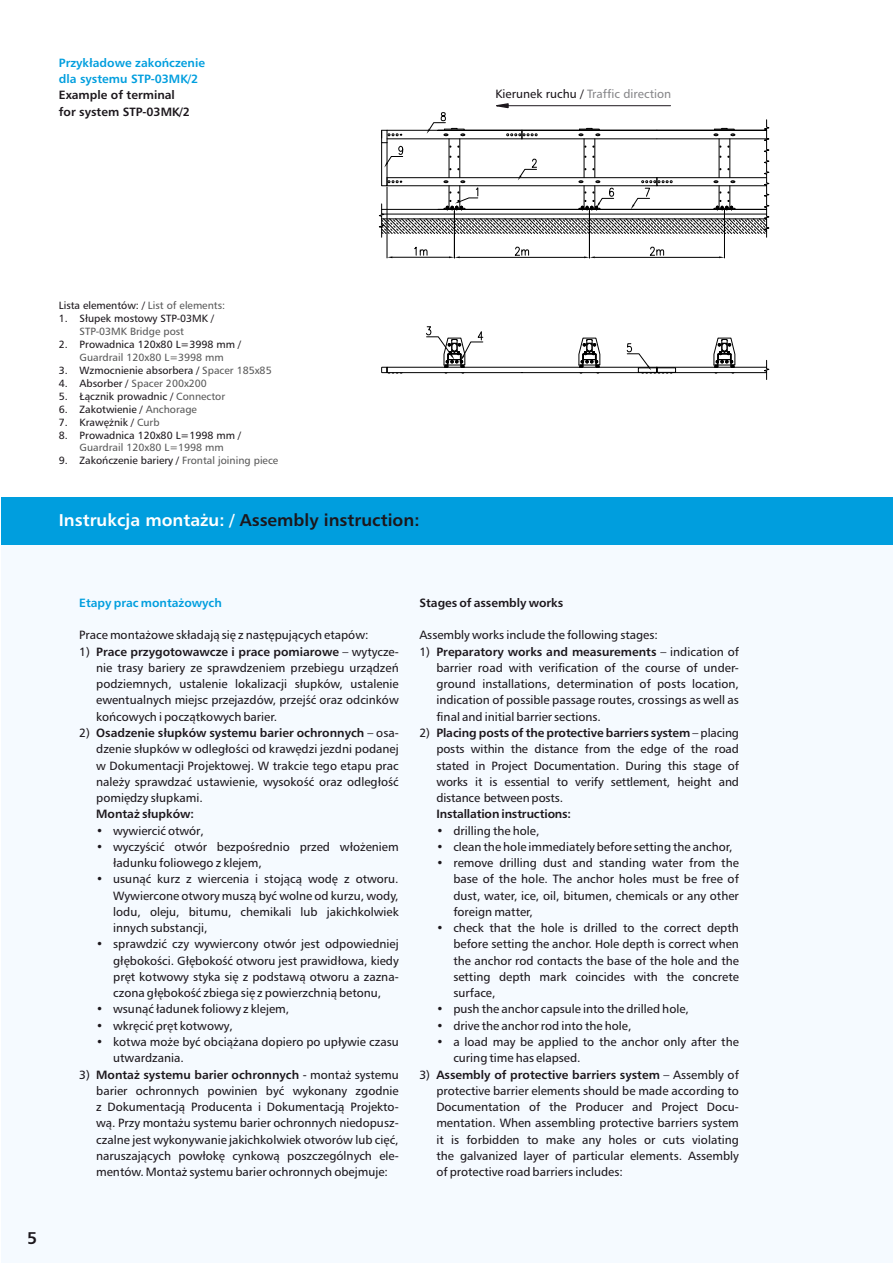
<style>
.page{position:relative;width:893px;height:1263px;background:#fff}
.page>*{position:absolute;margin:0;border:0;box-sizing:border-box;transform-origin:0 0}
.t1{font:17.1px "Humanist 777 L2 Roman B,Bold";color:#1c171c}
.t2{font:12px/16.2px "Humanist 777 L2 Roman B";color:#1c171c;text-align:justify}
.t3{font:12px/16.4px "Humanist 777 L2 Roman B,Bold";color:#1c171c}
.t4{font:12px/16.4px "Humanist 777 L2 Roman B,Bold";color:#009ede}
.t5{font:12px "Humanist 777 L2 Roman B";color:#87878a}
.t6{font:10.5px/12.9px "Humanist 777 L2 Roman B";color:#1c171c}
.t7{font:10.5px "Humanist 777 L2 Roman B";color:#595959}
.s1{color:#1c171c}
.s2{color:#595959}
.s3{color:#fff}
.s4{font-family:"Humanist 777 L2 Roman B"}
</style>
<div class="page">
<div style="left:1px;top:529px;width:892px;height:734px;background:#f5faff"></div>
<div style="left:1px;top:497px;width:892px;height:47px;background:#009ede"></div>
<hr style="left:387px;top:187px;width:1px;height:71px;background:#000">
<hr style="left:392px;top:257px;width:57px;height:1px;background:#000">
<hr style="left:522px;top:372px;width:135px;height:1px;background:#000">
<hr style="left:387px;top:367px;width:270px;height:1px;background:#000">
<hr style="left:387px;top:372px;width:135px;height:1px;background:#000">
<svg style="left:578px;top:337px;width:23px;height:37px"></svg>
<div style="left:657px;top:367px;width:110px;height:6px;border:1px solid #000"></div>
<svg style="left:381px;top:366px;width:22px;height:8px"></svg>
<div style="left:638px;top:367px;width:38px;height:6px;border:1px solid #000"></div>
<svg style="left:713px;top:337px;width:23px;height:37px"></svg>
<svg style="left:762px;top:360px;width:8px;height:20px"></svg>
<svg style="left:414px;top:246px;width:14px;height:10px"></svg>
<hr style="left:454px;top:211px;width:1px;height:47px;background:#000">
<hr style="left:460px;top:257px;width:124px;height:1px;background:#000">
<svg style="left:449px;top:256px;width:11px;height:2px"></svg>
<svg style="left:514px;top:246px;width:15px;height:10px"></svg>
<hr style="left:724px;top:210px;width:1px;height:48px;background:#000">
<hr style="left:589px;top:211px;width:1px;height:47px;background:#000">
<hr style="left:595px;top:257px;width:124px;height:1px;background:#000">
<svg style="left:584px;top:256px;width:11px;height:2px"></svg>
<svg style="left:649px;top:246px;width:15px;height:10px"></svg>
<svg style="left:426px;top:326px;width:58px;height:48px"></svg>
<svg style="left:626px;top:343px;width:47px;height:31px"></svg>
<svg style="left:378px;top:103px;width:392px;height:135px"></svg>
<p class="t4" style="left:59px;top:55px;width:148px">Przykładowe zakończenie dla systemu STP-03MK/2</p>
<p class="t3" style="left:59px;top:88px;width:133px">Example of terminal for system STP-03MK/2</p>
<p class="t5" style="left:495px;top:89px;width:177px"><span class="s1">Kierunek ruchu /</span> Traffic direction</p>
<p class="t6" style="left:59px;top:300px;width:168px">Lista elementów: / <span class="s2">List of elements:</span></p>
<p class="t6" style="left:59px;top:313px;width:157px">1. Słupek mostowy STP-03MK /</p>
<p class="t6" style="left:59px;top:339px;width:184px">2. Prowadnica 120x80 L=3998 mm /</p>
<p class="t6" style="left:59px;top:365px;width:214px">3. Wzmocnienie absorbera / <span class="s2">Spacer 185x85</span></p>
<p class="t7" style="left:59px;top:379px;width:150px"><span class="s1">4. Absorber /</span> Spacer 200x200</p>
<p class="t6" style="left:59px;top:391px;width:168px">5. Łącznik prowadnic / <span class="s2">Connector<br></span>6.</p>
<p class="t6" style="left:59px;top:416px;width:102px">7. Krawężnik / <span class="s2">Curb<br></span>8.</p>
<p class="t7" style="left:80px;top:327px;width:106px">STP-03MK Bridge post</p>
<p class="t7" style="left:80px;top:353px;width:146px">Guardrail 120x80 L=3998 mm</p>
<p class="t6" style="left:80px;top:403px;width:119px">Zakotwienie / <span class="s2">Anchorage</span></p>
<p class="t6" style="left:80px;top:429px;width:163px">Prowadnica 120x80 L=1998 mm /</p>
<p class="t6" style="left:59px;top:455px;width:221px">9. Zakończenie bariery / <span class="s2">Frontal joining piece</span></p>
<p class="t7" style="left:80px;top:443px;width:146px">Guardrail 120x80 L=1998 mm</p>
<h1 class="t1" style="left:59px;top:513px;width:362px"><span class="s3">Instrukcja montażu: /</span> Assembly instruction:</h1>
<h1 class="t1" style="left:27px;top:1231px;width:11px">5</h1>
<p class="t4" style="left:79px;top:595px;width:144px">Etapy prac montażowych</p>
<p class="t2" style="left:79px;top:628px;width:291px">Prace montażowe składają się z następujących etapów:</p>
<p class="t3" style="left:79px;top:644px;width:321px"><span class="s4">1)</span> Prace przygotowawcze i prace pomiarowe <span class="s4">– wytycze-</span></p>
<p class="t2" style="left:96px;top:661px;width:304px">nie trasy bariery ze sprawdzeniem przebiegu urządzeń podziemnych, ustalenie lokalizacji słupków, ustalenie ewentualnych miejsc przejazdów, przejść oraz odcinków końcowych i początkowych barier.</p>
<p class="t3" style="left:79px;top:726px;width:321px"><span class="s4">2)</span> Osadzenie słupków systemu barier ochronnych <span class="s4">– osa-</span></p>
<p class="t2" style="left:96px;top:742px;width:304px">dzenie słupków w odległości od krawędzi jezdni podanej w Dokumentacji Projektowej. W trakcie tego etapu prac należy sprawdzać ustawienie, wysokość oraz odległość pomiędzy słupkami.</p>
<p class="t3" style="left:96px;top:807px;width:99px">Montaż słupków:</p>
<p class="t2" style="left:96px;top:823px;width:109px">• wywiercić otwór,</p>
<p class="t2" style="left:113px;top:840px;width:287px;text-indent:-17px">• wyczyścić otwór bezpośrednio przed włożeniem ładunku foliowego z klejem,</p>
<p class="t2" style="left:113px;top:872px;width:287px;text-indent:-17px">• usunąć kurz z wiercenia i stojącą wodę z otworu.<br>Wywiercone otwory muszą być wolne od kurzu, wody, lodu, oleju, bitumu, chemikali lub jakichkolwiek innych substancji,</p>
<p class="t2" style="left:113px;top:937px;width:287px;text-indent:-17px">• sprawdzić czy wywiercony otwór jest odpowiedniej głębokości. Głębokość otworu jest prawidłowa, kiedy pręt kotwowy styka się z podstawą otworu a zazna&shy;czona głębokość zbiega się z powierzchnią betonu,</p>
<p class="t2" style="left:96px;top:1002px;width:195px">• wsunąć ładunek foliowy z klejem,</p>
<p class="t2" style="left:96px;top:1018px;width:138px">• wkręcić pręt kotwowy,</p>
<p class="t2" style="left:113px;top:1035px;width:287px;text-indent:-17px">• kotwa może być obciążana dopiero po upływie czasu utwardzania.</p>
<p class="t3" style="left:79px;top:1067px;width:321px"><span class="s4">3)</span> Montaż systemu barier ochronnych <span class="s4">- montaż systemu</span></p>
<p class="t2" style="left:96px;top:1083px;width:304px">barier ochronnych powinien być wykonany zgodnie z Dokumentacją Producenta i Dokumentacją Projekto&shy;wą. Przy montażu systemu barier ochronnych niedopusz&shy;czalne jest wykonywanie jakichkolwiek otworów lub cięć, naruszających powłokę cynkową poszczególnych ele&shy;mentów. Montaż systemu barier ochronnych obejmuje:</p>
<p class="t3" style="left:419px;top:595px;width:145px">Stages of assembly works</p>
<p class="t2" style="left:419px;top:628px;width:240px">Assembly works include the following stages:</p>
<p class="t3" style="left:419px;top:644px;width:321px"><span class="s4">1)</span> Preparatory works and measurements <span class="s4">– indication of</span></p>
<p class="t2" style="left:436px;top:661px;width:304px">barrier road with verification of the course of under&shy;ground installations, determination of posts location, indication of possible passage routes, crossings as well as final and initial barrier sections.</p>
<p class="t3" style="left:419px;top:726px;width:321px"><span class="s4">2)</span> Placing posts of the protective barriers system <span class="s4">– placing</span></p>
<p class="t2" style="left:436px;top:742px;width:304px">posts within the distance from the edge of the road stated in Project Documentation. During this stage of works it is essential to verify settlement, height and distance between posts.</p>
<p class="t3" style="left:436px;top:807px;width:136px">Installation instructions:</p>
<p class="t2" style="left:436px;top:823px;width:105px">• drilling the hole,</p>
<p class="t2" style="left:436px;top:840px;width:298px">• clean the hole immediately before setting the anchor,</p>
<p class="t2" style="left:453px;top:856px;width:287px;text-indent:-17px">• remove drilling dust and standing water from the base of the hole. The anchor holes must be free of dust, water, ice, oil, bitumen, chemicals or any other foreign matter,</p>
<p class="t2" style="left:453px;top:921px;width:287px;text-indent:-17px">• check that the hole is drilled to the correct depth before setting the anchor. Hole depth is correct when the anchor rod contacts the base of the hole and the setting depth mark coincides with the concrete surface,</p>
<p class="t2" style="left:436px;top:1002px;width:254px">• push the anchor capsule into the drilled hole,</p>
<p class="t2" style="left:436px;top:1018px;width:197px">• drive the anchor rod into the hole,</p>
<p class="t2" style="left:453px;top:1035px;width:287px;text-indent:-17px">• a load may be applied to the anchor only after the curing time has elapsed.</p>
<p class="t3" style="left:419px;top:1067px;width:321px"><span class="s4">3)</span> Assembly of protective barriers system <span class="s4">– Assembly of</span></p>
<p class="t2" style="left:436px;top:1083px;width:304px">protective barrier elements should be made according to Documentation of the Producer and Project Docu&shy;mentation. When assembling protective barriers system it is forbidden to make any holes or cuts violating the galvanized layer of particular elements. Assembly of protective road barriers includes:</p>
</div>
